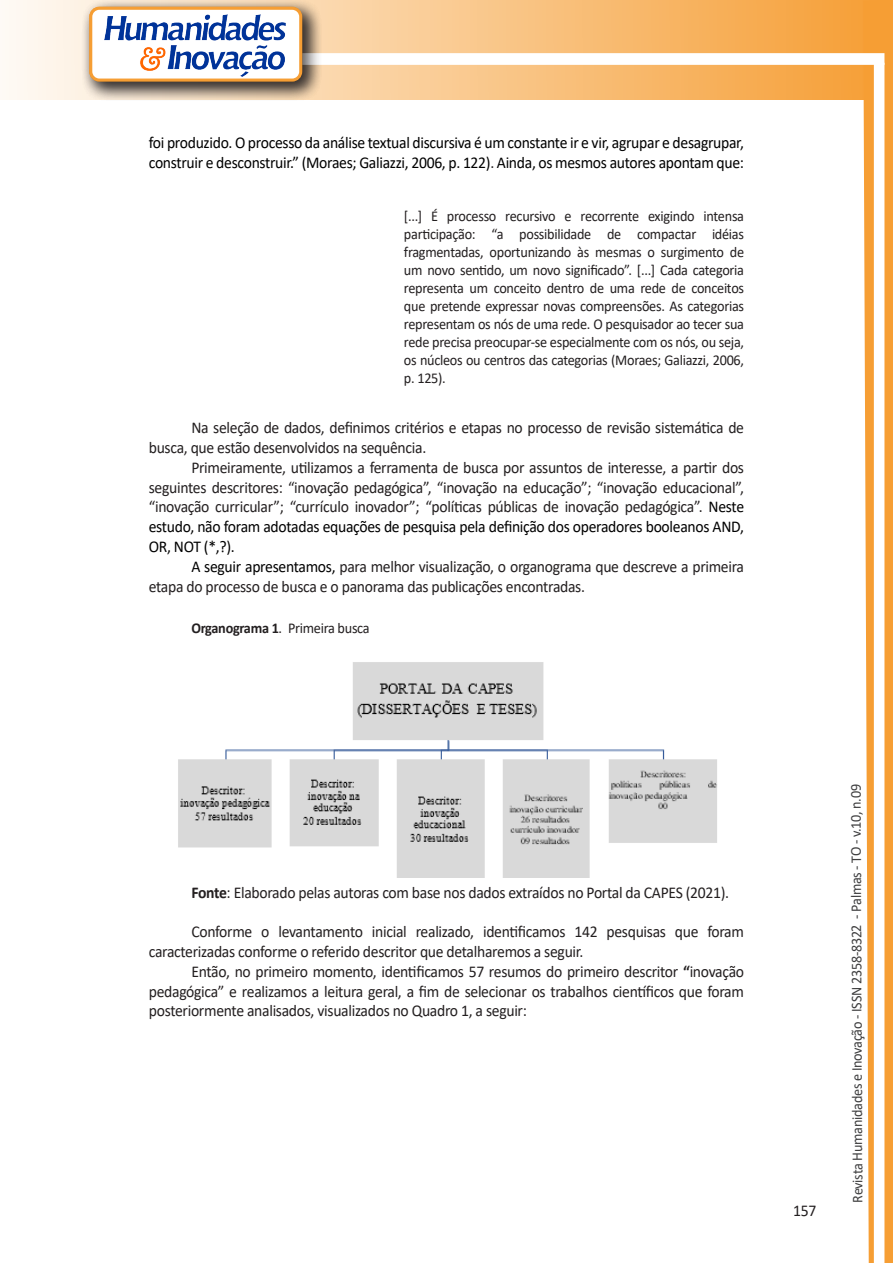
<style>
.page{position:relative;width:893px;height:1263px;background:#fff}
.page>*{position:absolute;margin:0;border:0;box-sizing:border-box;transform-origin:0 0}
.texto{font:16.5px/19.8px "Calibri";letter-spacing:-.02em;color:#231f20;scale:.95 1}
.texto-2{font:16.5px/19.8px "Calibri";letter-spacing:-.02em;color:#000;scale:.95 1}
.citacao{font:15px/18px "Calibri";letter-spacing:-.02em;color:#231f20;text-align:justify;scale:.95 1}
.t1{font:15px "Calibri";letter-spacing:-.025em;color:#3e3e3f;scale:.95 1}
.texto-3{font:15px "Calibri";letter-spacing:-.02em;color:#231f20;scale:.95 1}
.s1{color:#231f20}
.s2{color:#000}
.s3{font-weight:700}
</style>
<div class="page">
<svg style="left:5px;top:0;width:858px;height:100px;background:#f9c484"></svg>
<div style="left:302px;top:53px;width:582px;height:12px;background:#fff;border:2px solid #fff"></div>
<svg style="left:863px;top:0;width:30px;height:1263px"></svg>
<div style="left:81px;top:0;width:241px;height:102px;background:#231f20;opacity:.75"></div>
<div style="left:91px;top:8px;width:210px;height:72px;background:#fff;border-radius:9px"></div>
<img style="left:104px;top:14px;width:181px;height:62px">
<div style="left:89px;top:7px;width:213px;height:75px;border:3px solid #f69e34;border-radius:9px"></div>
<img style="left:178px;top:662px;width:539px;height:216px">
<p class="texto-2" style="left:149px;top:133px;width:628px">foi produzido. O processo da análise textual discursiva é um constante ir e vir, agrupar e desagrupar, construir e desconstruir.” (Moraes; Galiazzi, 2006, p. 122)<span class="s1">.</span> Ainda, os mesmos autores apontam que:</p>
<p class="citacao" style="left:404px;top:206px;width:360px">[...] É processo recursivo e recorrente exigindo intensa participação: “a possibilidade de compactar idéias fragmentadas, oportunizando às mesmas o surgimento de um novo sentido, um novo significado”. [...] Cada categoria representa um conceito dentro de uma rede de conceitos que pretende expressar novas compreensões. As categorias representam os nós de uma rede. O pesquisador ao tecer sua rede precisa preocupar-se especialmente com os nós, ou seja, os núcleos ou centros das categorias (Moraes; Galiazzi, 2006, p. 125).</p>
<p class="texto" style="left:149px;top:417px;width:628px;text-indent:43px">Na seleção de dados, definimos critérios e etapas no processo de revisão sistemática de busca, que estão desenvolvidos na sequência.</p>
<p class="texto" style="left:149px;top:457px;width:628px;text-align:justify;text-indent:43px">Primeiramente, utilizamos a ferramenta de busca por assuntos de interesse, a partir dos seguintes descritores: “inovação pedagógica”, “inovação na educação”; “inovação educacional”, “inovação curricular”; “currículo inovador”; “políticas públicas de inovação pedagógica”. <span class="s2">Neste estudo, não foram adotadas equações de pesquisa pela definição dos operadores booleanos AND, OR, NOT (*,?).</span></p>
<p class="texto" style="left:149px;top:556px;width:628px;text-indent:43px"><span class="s2">A seguir apresentamos,</span> para melhor visualização, o organograma que descreve a primeira etapa do processo de busca e o panorama das publicações encontradas.</p>
<p class="texto-3" style="left:191px;top:618px;width:189px"><span class="s3">Organograma 1</span>. Primeira busca</p>
<p class="texto" style="left:191px;top:882px;width:568px"><span class="s3">Fonte</span>: Elaborado pelas autoras com base nos dados extraídos no Portal da CAPES (2021).</p>
<p class="texto" style="left:149px;top:921px;width:628px;text-indent:43px">Conforme o levantamento inicial realizado, identificamos 142 pesquisas que foram caracterizadas conforme o referido descritor que detalharemos a seguir.</p>
<p class="texto" style="left:149px;top:961px;width:628px;text-align:justify;text-indent:43px">Então, no primeiro momento, identificamos 57 resumos do primeiro descritor <span class="s3">“</span>inovação pedagógica” e realizamos a leitura geral, a fim de selecionar os trabalhos científicos que foram posteriormente analisados, visualizados no Quadro 1, a seguir:</p>
<p class="texto" style="left:793px;top:1200px;width:26px">157</p>
<p class="t1" style="left:846px;top:1203px;width:442px;rotate:-90deg">Revista Humanidades e Inovação - ISSN 2358-8322 - Palmas - TO - v.10, n.09</p>
</div>
